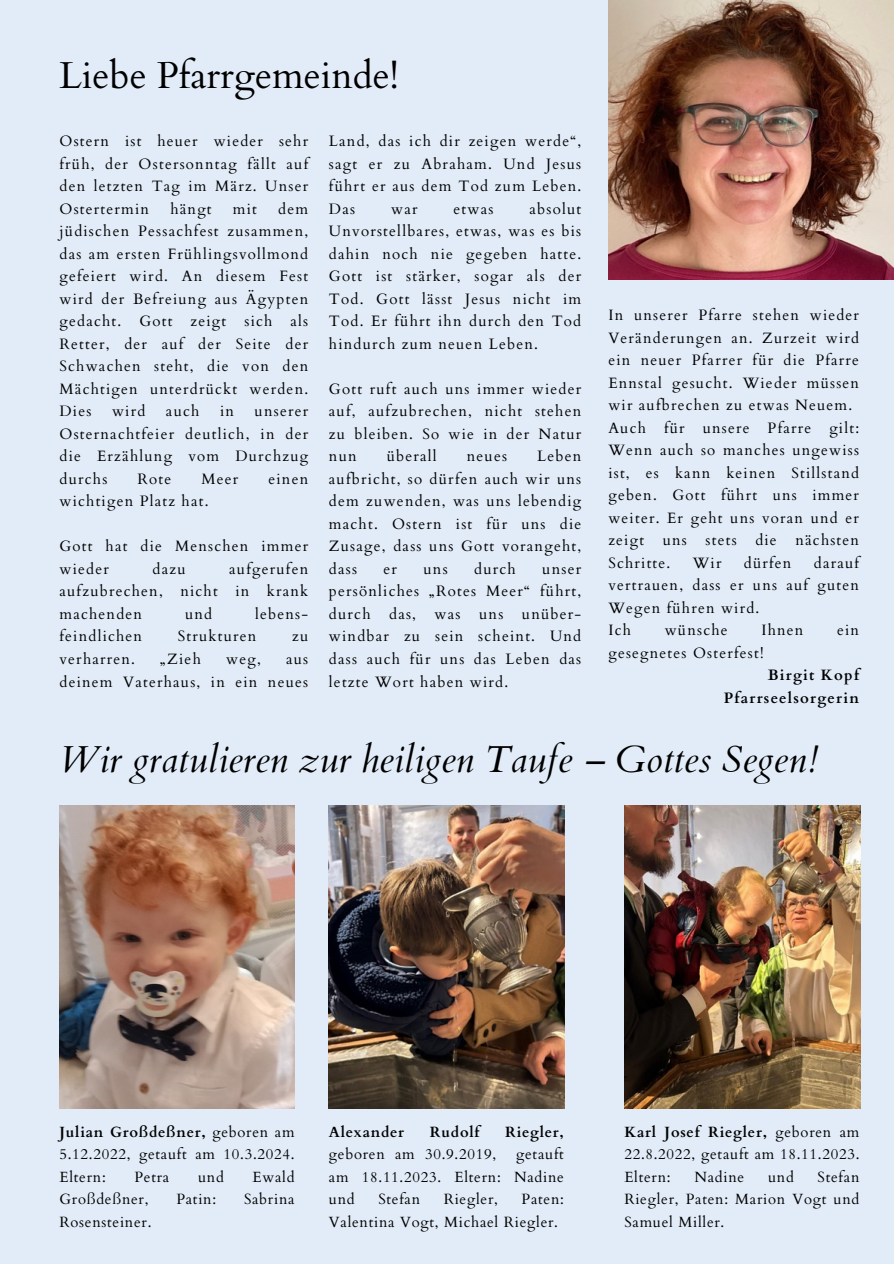
<style>
.page{position:relative;width:894px;height:1264px;background:#fff}
.page>*{position:absolute;margin:0;border:0;box-sizing:border-box;transform-origin:0 0}
.t1{font:italic 37.5px "Cardo";color:#000}
.t2{font:37.5px "Cardo";color:#000}
.t3{font:15px/22.5px "Cardo";letter-spacing:.08em;color:#000;text-align:justify}
.t4{font:700 15px/22.5px "Cardo";letter-spacing:.08em;color:#000;text-align:right}
.t5{font:14.85px/22.5px "Cardo";letter-spacing:.05em;color:#000;text-align:justify}
.t6{font:700 14.85px "Cardo";letter-spacing:.05em;color:#000}
.s1{font-weight:700}
</style>
<div class="page">
<div style="left:0;top:0;width:893px;height:1263px;background:#e2ecf8"></div>
<img style="left:608px;top:0;width:285px;height:279px">
<img style="left:59px;top:806px;width:235px;height:302px">
<img style="left:329px;top:806px;width:235px;height:302px">
<img style="left:624px;top:806px;width:236px;height:302px">
<h1 class="t2" style="left:59px;top:51px;width:341px">Liebe Pfarrgemeinde!</h1>
<p class="t3" style="left:329px;top:130px;width:254px">Land, das ich dir zeigen werde“, sagt er zu Abraham. Und Jesus führt er aus dem Tod zum Leben.<br>Das</p>
<p class="t3" style="left:59px;top:130px;width:250px">Ostern ist heuer wieder sehr früh, der Ostersonntag fällt auf den letzten Tag im März. Unser Ostertermin</p>
<p class="t3" style="left:329px;top:198px;width:254px;text-indent:200px">absolut Unvorstellbares, etwas, was es bis dahin noch nie gegeben hatte.<br>Gott ist stärker, sogar als der Tod. Gott lässt Jesus nicht im Tod. Er führt ihn durch den Tod hindurch zum neuen Leben.</p>
<p class="t3" style="left:329px;top:378px;width:254px">Gott ruft auch uns immer wieder auf, aufzubrechen, nicht stehen zu bleiben. So wie in der Natur nun</p>
<p class="t3" style="left:59px;top:198px;width:250px;text-indent:219px">dem jüdischen Pessachfest zusammen, das am ersten Frühlingsvollmond gefeiert wird. An diesem Fest wird der Befreiung aus Ägypten gedacht. Gott zeigt sich als Retter, der auf der Seite der Schwachen steht, die von den Mächtigen unterdrückt werden.<br>Dies</p>
<p class="t3" style="left:170px;top:198px;width:43px">hängt</p>
<p class="t3" style="left:233px;top:198px;width:26px">mit</p>
<p class="t3" style="left:391px;top:198px;width:28px">war</p>
<p class="t3" style="left:453px;top:198px;width:41px">etwas</p>
<p class="t3" style="left:608px;top:304px;width:252px;text-align:left">In unserer Pfarre stehen wieder<br>Veränderungen an. Zurzeit wird ein neuer Pfarrer für die Pfarre<br>Ennstal gesucht. Wieder müssen wir aufbrechen zu etwas Neuem.<br>Auch für unsere Pfarre gilt:<br>Wenn auch so manches ungewiss ist, es kann keinen Stillstand geben. Gott führt uns immer weiter. Er geht uns voran und er zeigt uns stets die nächsten<br>Schritte.</p>
<p class="t3" style="left:112px;top:400px;width:35px">wird</p>
<p class="t3" style="left:166px;top:400px;width:35px">auch</p>
<p class="t3" style="left:220px;top:400px;width:15px">in</p>
<p class="t3" style="left:59px;top:400px;width:250px;text-indent:195px">unserer Osternachtfeier deutlich, in der die Erzählung vom Durchzug durchs</p>
<p class="t3" style="left:329px;top:445px;width:254px;text-indent:208px">Leben aufbricht, so dürfen auch wir uns dem zuwenden, was uns lebendig macht. Ostern ist für uns die Zusage, dass uns Gott vorangeht, dass</p>
<p class="t3" style="left:386px;top:445px;width:52px">überall</p>
<p class="t3" style="left:466px;top:445px;width:42px">neues</p>
<p class="t3" style="left:137px;top:468px;width:35px">Rote</p>
<p class="t3" style="left:201px;top:468px;width:38px">Meer</p>
<p class="t3" style="left:268px;top:468px;width:41px">einen</p>
<p class="t3" style="left:59px;top:490px;width:150px">wichtigen Platz hat.</p>
<p class="t3" style="left:59px;top:535px;width:250px">Gott hat die Menschen immer wieder</p>
<p class="t3" style="left:608px;top:552px;width:252px;text-align:left;text-indent:205px">darauf vertrauen, dass er uns auf guten<br>Wegen führen wird.<br>Ich</p>
<p class="t3" style="left:692px;top:552px;width:30px">Wir</p>
<p class="t3" style="left:743px;top:552px;width:49px">dürfen</p>
<p class="t3" style="left:59px;top:558px;width:250px;text-indent:170px">aufgerufen aufzubrechen, nicht in krank machenden</p>
<p class="t3" style="left:383px;top:558px;width:15px">er</p>
<p class="t3" style="left:423px;top:558px;width:26px">uns</p>
<p class="t3" style="left:474px;top:558px;width:43px">durch</p>
<p class="t3" style="left:152px;top:558px;width:35px">dazu</p>
<p class="t3" style="left:329px;top:558px;width:254px;text-indent:213px">unser persönliches „Rotes Meer“ führt, durch das, was uns unüber&shy;windbar zu sein scheint. Und dass auch für uns das Leben das letzte Wort haben wird.</p>
<p class="t3" style="left:185px;top:603px;width:29px">und</p>
<p class="t3" style="left:255px;top:603px;width:54px">lebens-</p>
<p class="t3" style="left:664px;top:619px;width:64px">wünsche</p>
<p class="t3" style="left:761px;top:619px;width:43px">Ihnen</p>
<p class="t3" style="left:836px;top:619px;width:23px">ein</p>
<p class="t3" style="left:608px;top:642px;width:157px">gesegnetes Osterfest!</p>
<p class="t4" style="left:723px;top:664px;width:137px">Birgit Kopf<br>Pfarrseelsorgerin</p>
<h1 class="t1" style="left:59px;top:734px;width:759px">Wir gratulieren zur heiligen Taufe – Gottes Segen!</h1>
<p class="t3" style="left:59px;top:625px;width:84px">feindlichen</p>
<p class="t3" style="left:178px;top:625px;width:80px">Strukturen</p>
<p class="t3" style="left:292px;top:625px;width:18px">zu</p>
<p class="t3" style="left:59px;top:648px;width:77px">verharren.</p>
<p class="t3" style="left:160px;top:648px;width:42px">„Zieh</p>
<p class="t3" style="left:226px;top:648px;width:36px">weg,</p>
<p class="t3" style="left:59px;top:648px;width:250px;text-align:right">aus<br>deinem Vaterhaus, in ein neues</p>
<p class="t5" style="left:59px;top:1120px;width:236px"><span class="s1">Julian Großdeßner,</span> geboren am 5.12.2022, getauft am 10.3.2024.<br>Eltern:</p>
<p class="t5" style="left:134px;top:1165px;width:36px">Petra</p>
<p class="t5" style="left:198px;top:1165px;width:27px">und</p>
<p class="t5" style="left:252px;top:1165px;width:43px">Ewald</p>
<p class="t5" style="left:59px;top:1188px;width:90px">Großdeßner,</p>
<p class="t5" style="left:176px;top:1188px;width:41px">Patin:</p>
<p class="t5" style="left:244px;top:1188px;width:52px">Sabrina</p>
<p class="t5" style="left:59px;top:1210px;width:93px">Rosensteiner.</p>
<p class="t6" style="left:329px;top:1122px;width:77px">Alexander</p>
<p class="t6" style="left:429px;top:1122px;width:51px">Rudolf</p>
<p class="t6" style="left:505px;top:1122px;width:60px">Riegler,</p>
<p class="t5" style="left:329px;top:1143px;width:169px">geboren am 30.9.2019,</p>
<p class="t5" style="left:329px;top:1143px;width:236px;text-indent:187px">getauft am 18.11.2023. Eltern: Nadine und</p>
<p class="t5" style="left:378px;top:1188px;width:43px">Stefan</p>
<p class="t5" style="left:443px;top:1188px;width:56px">Riegler,</p>
<p class="t5" style="left:329px;top:1188px;width:236px;text-indent:192px">Paten:<br>Valentina Vogt, Michael Riegler.</p>
<p class="t5" style="left:624px;top:1120px;width:236px"><span class="s1">Karl Josef Riegler,</span> geboren am 22.8.2022, getauft am 18.11.2023.<br>Eltern:</p>
<p class="t5" style="left:624px;top:1165px;width:236px;text-indent:193px">Stefan Riegler, Paten: Marion Vogt und Samuel Miller.</p>
<p class="t5" style="left:694px;top:1165px;width:51px">Nadine</p>
<p class="t5" style="left:767px;top:1165px;width:27px">und</p>
</div>
